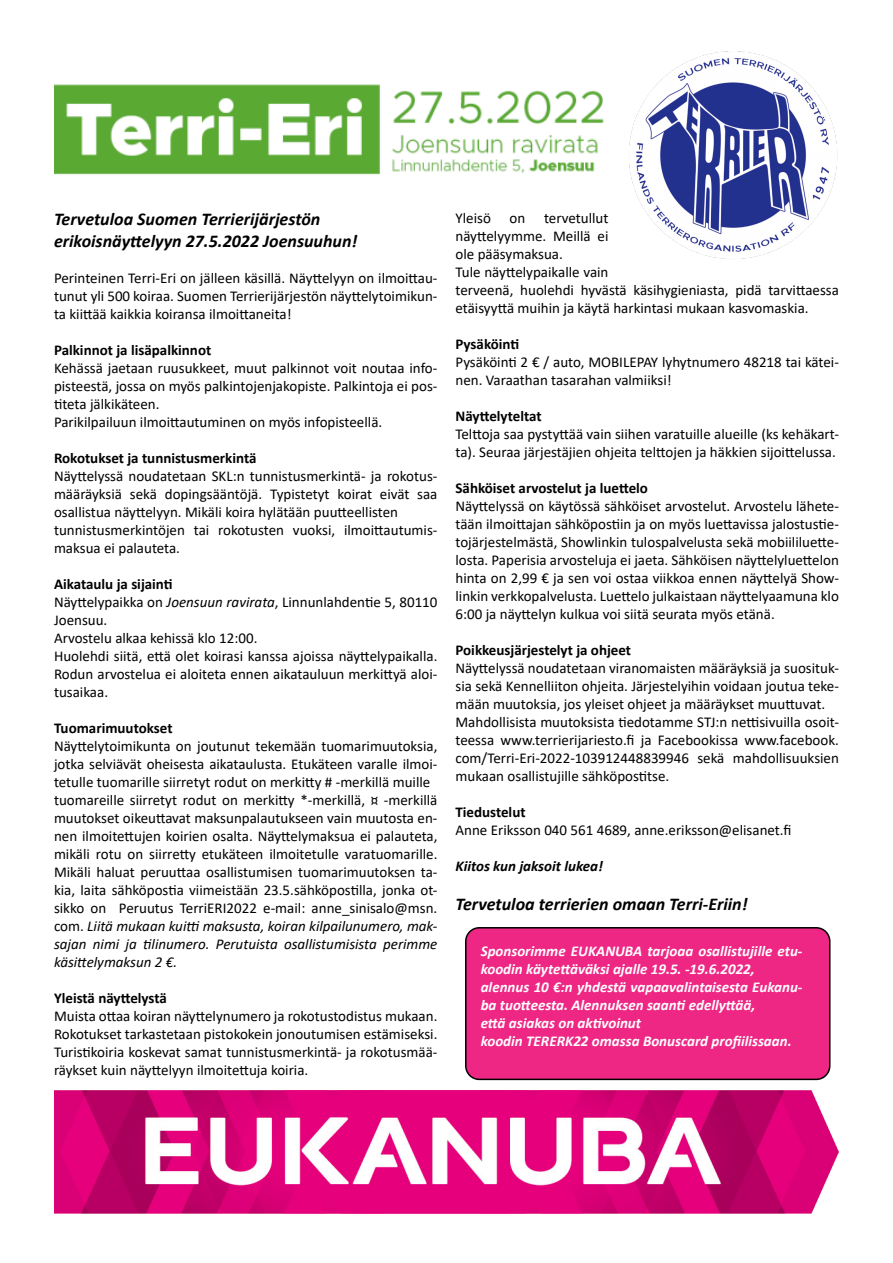
<style>
.page{position:relative;width:893px;height:1263px;background:#fff}
.page>*{position:absolute;margin:0;border:0;box-sizing:border-box;transform-origin:0 0}
.t1{font:italic 700 18px "Calibri";color:#000}
.t2{font:15px/18px "Calibri";color:#000;text-align:justify}
.t3{font:italic 700 15px/18px "Calibri";color:#fff}
.t4{font:700 15px "Calibri";color:#000}
.t5{font:italic 700 15px "Calibri";color:#000}
.s1{font-style:italic}
</style>
<div class="page">
<div style="left:466px;top:928px;width:364px;height:151px;background:#ee2785;border-radius:14px"></div>
<div style="left:465px;top:927px;width:365px;height:153px;border:2px solid #000;border-radius:14px"></div>
<img style="left:629px;top:51px;width:209px;height:208px">
<img style="left:54px;top:84px;width:550px;height:91px">
<img style="left:54px;top:1090px;width:785px;height:123px">
<p class="t1" style="left:54px;top:206px;width:268px">Tervetuloa Suomen Terrierijärjestön</p>
<p class="t1" style="left:54px;top:228px;width:305px">erikoisnäyttelyyn 27.5.2022 Joensuuhun!</p>
<p class="t2" style="left:54px;top:268px;width:385px">Perinteinen Terri-Eri on jälleen käsillä. Näyttelyyn on ilmoittau&shy;tunut yli 500 koiraa. Suomen Terrierijärjestön näyttelytoimikun&shy;ta kiittää kaikkia koiransa ilmoittaneita!</p>
<p class="t4" style="left:54px;top:339px;width:159px">Palkinnot ja lisäpalkinnot</p>
<p class="t2" style="left:54px;top:358px;width:385px">Kehässä jaetaan ruusukkeet, muut palkinnot voit noutaa info&shy;pisteestä, jossa on myös palkintojenjakopiste. Palkintoja ei pos&shy;titeta jälkikäteen.</p>
<p class="t2" style="left:54px;top:412px;width:330px">Parikilpailuun ilmoittautuminen on myös infopisteellä.</p>
<p class="t4" style="left:54px;top:447px;width:204px">Rokotukset ja tunnistusmerkintä</p>
<p class="t2" style="left:54px;top:466px;width:385px">Näyttelyssä noudatetaan SKL:n tunnistusmerkintä- ja rokotus&shy;määräyksiä sekä dopingsääntöjä. Typistetyt koirat eivät saa osallistua näyttelyyn. Mikäli koira hylätään puutteellisten</p>
<p class="t2" style="left:54px;top:520px;width:385px">tunnistusmerkintöjen tai rokotusten vuoksi, ilmoittautumis&shy;maksua ei palauteta.</p>
<p class="t4" style="left:54px;top:573px;width:120px">Aikataulu ja sijainti</p>
<p class="t2" style="left:54px;top:592px;width:385px">Näyttelypaikka on <span class="s1">Joensuun ravirata</span>, Linnunlahdentie 5, 80110<br>Joensuu.</p>
<p class="t2" style="left:54px;top:628px;width:205px">Arvostelu alkaa kehissä klo 12:00.</p>
<p class="t2" style="left:54px;top:646px;width:385px">Huolehdi siitä, että olet koirasi kanssa ajoissa näyttelypaikalla.<br>Rodun arvostelua ei aloiteta ennen aikatauluun merkittyä aloi&shy;tusaikaa.</p>
<p class="t4" style="left:54px;top:717px;width:120px">Tuomarimuutokset</p>
<p class="t2" style="left:54px;top:736px;width:385px">Näyttelytoimikunta on joutunut tekemään tuomarimuutoksia, jotka selviävät oheisesta aikataulusta. Etukäteen varalle ilmoi&shy;tetulle tuomarille siirretyt rodut on merkitty # -merkillä muille</p>
<p class="t2" style="left:54px;top:790px;width:385px">tuomareille siirretyt rodut on merkitty *-merkillä, ¤ -merkillä muutokset oikeuttavat maksunpalautukseen vain muutosta en&shy;nen ilmoitettujen koirien osalta. Näyttelymaksua ei palauteta, mikäli rotu on siirretty etukäteen ilmoitetulle varatuomarille.<br>Mikäli haluat peruuttaa osallistumisen tuomarimuutoksen ta&shy;kia, laita sähköpostia viimeistään 23.5.sähköpostilla, jonka ot&shy;sikko on Peruutus TerriERI2022 e-mail: anne_sinisalo@msn. com. <span class="s1">Liitä mukaan kuitti maksusta, koiran kilpailunumero, mak&shy;sajan nimi ja tilinumero. Perutuista osallistumisista perimme käsittelymaksun 2 €.</span></p>
<p class="t4" style="left:54px;top:987px;width:114px">Yleistä näyttelystä</p>
<p class="t2" style="left:54px;top:1006px;width:385px">Muista ottaa koiran näyttelynumero ja rokotustodistus mukaan.<br>Rokotukset tarkastetaan pistokokein jonoutumisen estämiseksi.<br>Turistikoiria koskevat samat tunnistusmerkintä- ja rokotusmää&shy;räykset kuin näyttelyyn ilmoitettuja koiria.</p>
<p class="t2" style="left:455px;top:208px;width:154px">Yleisö on tervetullut näyttelyymme. Meillä ei ole pääsymaksua.</p>
<p class="t2" style="left:455px;top:262px;width:385px;text-align:left">Tule näyttelypaikalle vain<br>terveenä, huolehdi hyvästä käsihygieniasta, pidä tarvittaessa etäisyyttä muihin ja käytä harkintasi mukaan kasvomaskia.</p>
<p class="t4" style="left:455px;top:333px;width:65px">Pysäköinti</p>
<p class="t2" style="left:455px;top:352px;width:385px">Pysäköinti 2 € / auto, MOBILEPAY lyhytnumero 48218 tai kätei&shy;nen. Varaathan tasarahan valmiiksi!</p>
<p class="t4" style="left:455px;top:405px;width:88px">Näyttelyteltat</p>
<p class="t2" style="left:455px;top:424px;width:385px">Telttoja saa pystyttää vain siihen varatuille alueille (ks kehäkart&shy;ta). Seuraa järjestäjien ohjeita telttojen ja häkkien sijoittelussa.</p>
<p class="t4" style="left:455px;top:477px;width:194px">Sähköiset arvostelut ja luettelo</p>
<p class="t2" style="left:455px;top:496px;width:385px">Näyttelyssä on käytössä sähköiset arvostelut. Arvostelu lähete&shy;tään ilmoittajan sähköpostiin ja on myös luettavissa jalostustie&shy;tojärjestelmästä, Showlinkin tulospalvelusta sekä mobiililuette&shy;losta. Paperisia arvosteluja ei jaeta. Sähköisen näyttelyluettelon hinta on 2,99 € ja sen voi ostaa viikkoa ennen näyttelyä Show&shy;linkin verkkopalvelusta. Luettelo julkaistaan näyttelyaamuna klo 6:00 ja näyttelyn kulkua voi siitä seurata myös etänä.</p>
<p class="t4" style="left:455px;top:639px;width:177px">Poikkeusjärjestelyt ja ohjeet</p>
<p class="t2" style="left:455px;top:658px;width:385px">Näyttelyssä noudatetaan viranomaisten määräyksiä ja suosituk&shy;sia sekä Kennelliiton ohjeita. Järjestelyihin voidaan joutua teke&shy;mään muutoksia, jos yleiset ohjeet ja määräykset muuttuvat.</p>
<p class="t2" style="left:455px;top:712px;width:385px">Mahdollisista muutoksista tiedotamme STJ:n nettisivuilla osoit&shy;teessa www.terrierijariesto.fi ja Facebookissa www.facebook. com/Terri-Eri-2022-103912448839946 sekä mahdollisuuksien mukaan osallistujille sähköpostitse.</p>
<p class="t4" style="left:455px;top:801px;width:72px">Tiedustelut</p>
<p class="t2" style="left:455px;top:820px;width:337px">Anne Eriksson 040 561 4689, anne.eriksson@elisanet.fi</p>
<p class="t5" style="left:455px;top:855px;width:149px">Kiitos kun jaksoit lukea!</p>
<p class="t1" style="left:455px;top:892px;width:294px">Tervetuloa terrierien omaan Terri-Eriin!</p>
<p class="t3" style="left:481px;top:942px;width:323px">Sponsorimme EUKANUBA tarjoaa osallistujille etu&shy;koodin käytettäväksi ajalle 19.5. -19.6.2022,</p>
<p class="t3" style="left:481px;top:978px;width:323px">alennus 10 €:n yhdestä vapaavalintaisesta Eukanu&shy;ba tuotteesta. Alennuksen saanti edellyttää,</p>
<p class="t3" style="left:481px;top:1014px;width:162px">että asiakas on aktivoinut</p>
<p class="t3" style="left:481px;top:1032px;width:312px">koodin TERERK22 omassa Bonuscard profiilissaan.</p>
</div>
